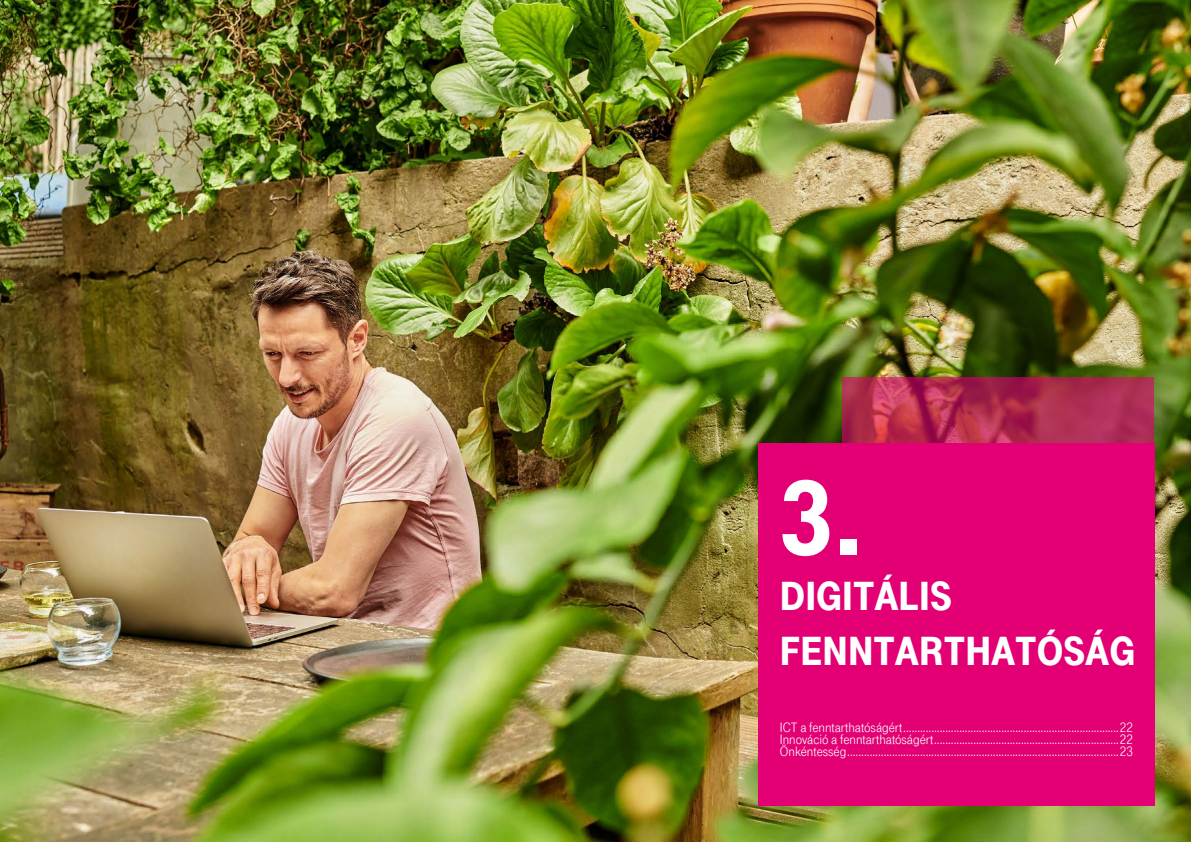
<style>
.page{position:relative;width:1191px;height:842px;background:#fff}
.page>*{position:absolute;margin:0;border:0;box-sizing:border-box;transform-origin:0 0}
.t1{font:900 110px "Tele Grotesk Headline";color:#fff}
.t2{font:900 42px/55px "Tele Grotesk Headline";color:#fff}
.t3{font:14px/12px "Tele Grotesk Nor Regular";color:#fff;text-align:justify}
</style>
<div class="page">
<img style="left:1px;top:0;width:1190px;height:842px">
<svg style="left:841px;top:377px;width:312px;height:66px;background:#ae2d4f"></svg>
<div style="left:758px;top:443px;width:397px;height:363px;background:#e20074"></div>
<h1 class="t1" style="left:780px;top:457px;width:85px">3.</h1>
<h2 class="t2" style="left:780px;top:569px;width:357px">DIGITÁLIS<br>FENNTARTHATÓSÁG</h2>
<p class="t3" style="left:780px;top:721px;width:355px">ICT a fenntarthatóságért.............................................................................22<br>Innováció a fenntarthatóságért..................................................................22<br>Önkéntesség.................................................................................................23</p>
</div>
